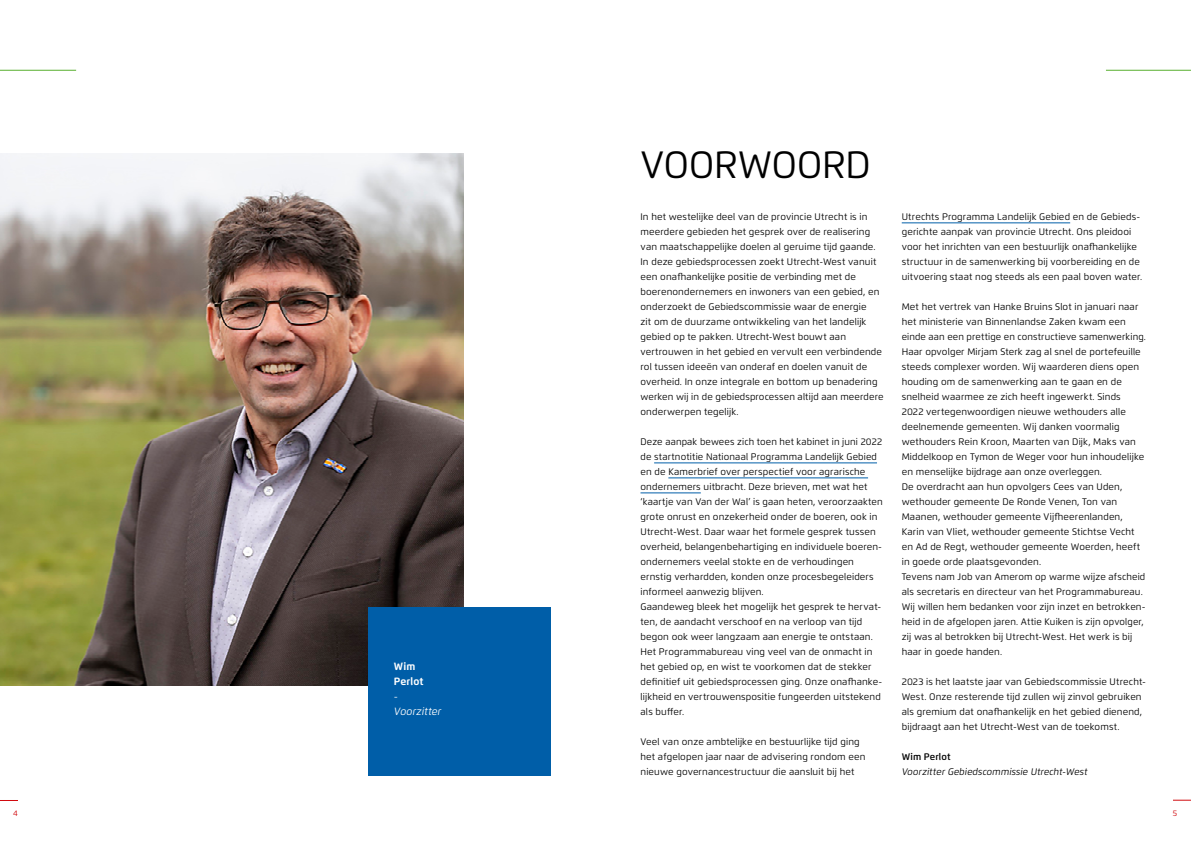
<style>
.page{position:relative;width:1191px;height:842px;background:#fff}
.page>*{position:absolute;margin:0;border:0;box-sizing:border-box;transform-origin:0 0}
.t1{font:38px "Flexo";letter-spacing:-.01em;color:#000}
.t2{font:italic 10.5px "Flexo";letter-spacing:.01em;color:#fff}
.t3{font:700 10.5px/15px "Flexo";letter-spacing:.01em;color:#fff}
.t4{font:10.5px "Flexo";color:#fff}
.t5{font:9.5px/15px "Flexo";letter-spacing:.015em;color:#000}
.t6{font:italic 9.5px "Flexo";letter-spacing:.01em;color:#000}
.t7{font:600 9.5px "Flexo";letter-spacing:.015em;color:#000}
.t8{font:8px "Flexo";color:#d10a0f}
</style>
<div class="page">
<hr style="left:654px;top:463px;width:223px;height:1px;background:#005ea8">
<hr style="left:668px;top:478px;width:200px;height:1px;background:#005ea8">
<hr style="left:640px;top:493px;width:61px;height:1px;background:#005ea8">
<hr style="left:901px;top:223px;width:169px;height:1px;background:#005ea8">
<img style="left:0;top:153px;width:463px;height:532px">
<div style="left:367px;top:607px;width:183px;height:168px;background:#005ea8"></div>
<hr style="left:1106px;top:70px;width:85px;height:1px;background:#59b030">
<svg style="left:0;top:800px;width:18px;height:1px"></svg>
<svg style="left:1173px;top:800px;width:18px;height:1px"></svg>
<hr style="left:0;top:70px;width:76px;height:1px;background:#59b030">
<p class="t3" style="left:394px;top:659px;width:31px">Wim<br>Perlot</p>
<p class="t4" style="left:394px;top:690px;width:6px">-</p>
<p class="t2" style="left:394px;top:705px;width:49px">Voorzitter</p>
<h1 class="t1" style="left:640px;top:141px;width:232px">VOORWOORD</h1>
<p class="t5" style="left:640px;top:209px;width:244px">In het westelijke deel van de provincie Utrecht is in meerdere gebieden het gesprek over de realisering van maatschappelijke doelen al geruime tijd gaande.<br>In deze gebiedsprocessen zoekt Utrecht-West vanuit een onafhankelijke positie de verbinding met de boerenondernemers en inwoners van een gebied, en onderzoekt de Gebiedscommissie waar de energie<br>zit om de duurzame ontwikkeling van het landelijk gebied op te pakken. Utrecht-West bouwt aan vertrouwen in het gebied en vervult een verbindende rol tussen ideeën van onderaf en doelen vanuit de overheid. In onze integrale en bottom up benadering werken wij in de gebiedsprocessen altijd aan meerdere onderwerpen tegelijk.</p>
<p class="t5" style="left:640px;top:434px;width:244px">Deze aanpak bewees zich toen het kabinet in juni 2022 de startnotitie Nationaal Programma Landelijk Gebied en de Kamerbrief over perspectief voor agrarische ondernemers uitbracht. Deze brieven, met wat het ‘kaartje van Van der Wal’ is gaan heten, veroorzaakten grote onrust en onzekerheid onder de boeren, ook in Utrecht-West. Daar waar het formele gesprek tussen overheid, belangenbehartiging en individuele boeren&shy;ondernemers veelal stokte en de verhoudingen ernstig verhardden, konden onze procesbegeleiders informeel aanwezig blijven.<br>Gaandeweg bleek het mogelijk het gesprek te hervat&shy;ten, de aandacht verschoof en na verloop van tijd begon ook weer langzaam aan energie te ontstaan.<br>Het Programmabureau ving veel van de onmacht in het gebied op, en wist te voorkomen dat de stekker definitief uit gebiedsprocessen ging. Onze onafhanke&shy;lijkheid en vertrouwenspositie fungeerden uitstekend als buffer.</p>
<p class="t5" style="left:640px;top:734px;width:226px">Veel van onze ambtelijke en bestuurlijke tijd ging het afgelopen jaar naar de advisering rondom een nieuwe governancestructuur die aansluit bij het</p>
<p class="t5" style="left:901px;top:209px;width:242px">Utrechts Programma Landelijk Gebied en de Gebieds&shy;gerichte aanpak van provincie Utrecht. Ons pleidooi voor het inrichten van een bestuurlijk onafhankelijke structuur in de samenwerking bij voorbereiding en de uitvoering staat nog steeds als een paal boven water.</p>
<p class="t5" style="left:901px;top:299px;width:246px">Met het vertrek van Hanke Bruins Slot in januari naar het ministerie van Binnenlandse Zaken kwam een einde aan een prettige en constructieve samenwerking.<br>Haar opvolger Mirjam Sterk zag al snel de portefeuille steeds complexer worden. Wij waarderen diens open houding om de samenwerking aan te gaan en de snelheid waarmee ze zich heeft ingewerkt. Sinds<br>2022 vertegenwoordigen nieuwe wethouders alle deelnemende gemeenten. Wij danken voormalig wethouders Rein Kroon, Maarten van Dijk, Maks van Middelkoop en Tymon de Weger voor hun inhoudelijke en menselijke bijdrage aan onze overleggen.<br>De overdracht aan hun opvolgers Cees van Uden, wethouder gemeente De Ronde Venen, Ton van Maanen, wethouder gemeente Vijfheerenlanden, Karin van Vliet, wethouder gemeente Stichtse Vecht en Ad de Regt, wethouder gemeente Woerden, heeft in goede orde plaatsgevonden.<br>Tevens nam Job van Amerom op warme wijze afscheid als secretaris en directeur van het Programmabureau.<br>Wij willen hem bedanken voor zijn inzet en betrokken&shy;heid in de afgelopen jaren. Attie Kuiken is zijn opvolger, zij was al betrokken bij Utrecht-West. Het werk is bij haar in goede handen.</p>
<p class="t5" style="left:901px;top:674px;width:246px">2023 is het laatste jaar van Gebiedscommissie Utrecht-West. Onze resterende tijd zullen wij zinvol gebruiken als gremium dat onafhankelijk en het gebied dienend, bijdraagt aan het Utrecht-West van de toekomst.</p>
<p class="t7" style="left:901px;top:751px;width:50px">Wim Perlot</p>
<p class="t6" style="left:901px;top:766px;width:187px">Voorzitter Gebiedscommissie Utrecht-West</p>
<p class="t8" style="left:13px;top:808px;width:6px">4</p>
<p class="t8" style="left:1173px;top:808px;width:6px">5</p>
</div>
